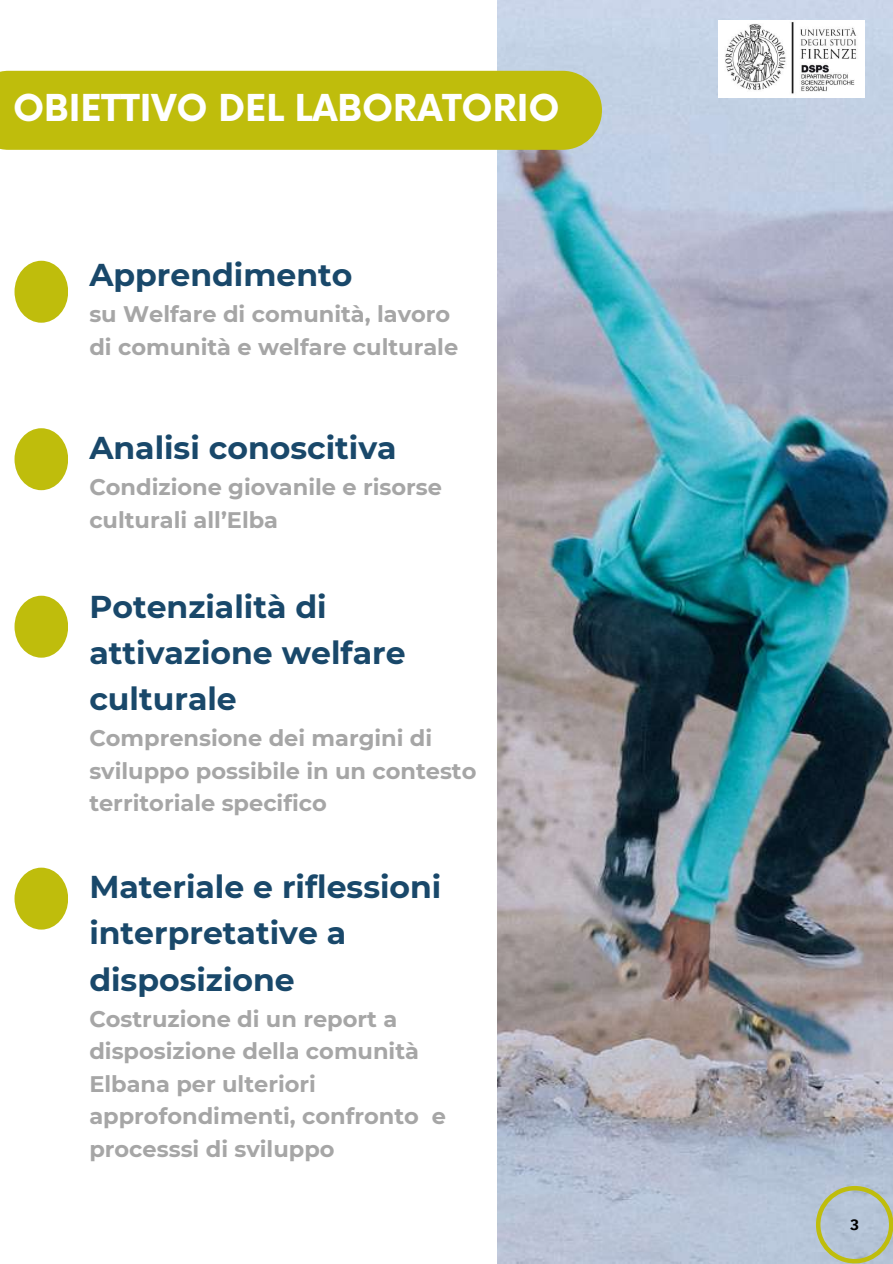
<style>
.page{position:relative;width:893px;height:1264px;background:#fff}
.page>*{position:absolute;margin:0;border:0;box-sizing:border-box;transform-origin:0 0}
.t1{font:700 36.15px "Now";color:#fff}
.t2{font:700 31.5px/46.2px "Montserrat";color:#19486a}
.t3{font:700 22.5px/32.7px "Montserrat";color:#a6a6a6}
.t4{font:700 15.15px "IBM Plex Sans";color:#000}
</style>
<div class="page">
<div style="left:15px;top:261px;width:53px;height:62px;background:#bfbd0c;border-radius:50%"></div>
<img style="left:497px;top:0;width:395px;height:1263px">
<div style="left:15px;top:428px;width:53px;height:62px;background:#bfbd0c;border-radius:50%"></div>
<div style="left:15px;top:595px;width:53px;height:62px;background:#bfbd0c;border-radius:50%"></div>
<div style="left:15px;top:867px;width:53px;height:62px;background:#bfbd0c;border-radius:50%"></div>
<img style="left:718px;top:21px;width:146px;height:76px">
<div style="left:0;top:71px;width:602px;height:79px;background:#bfbd0c"></div>
<svg style="left:815px;top:1185px;width:77px;height:78px;background:#b6c2b4"></svg>
<h1 class="t1" style="left:13px;top:88px;width:548px">OBIETTIVO DEL LABORATORIO</h1>
<h2 class="t2" style="left:89px;top:252px;width:264px">Apprendimento</h2>
<p class="t3" style="left:89px;top:298px;width:370px">su Welfare di comunità, lavoro di comunità e welfare culturale</p>
<h2 class="t2" style="left:89px;top:424px;width:309px">Analisi conoscitiva</h2>
<p class="t3" style="left:89px;top:470px;width:354px">Condizione giovanile e risorse culturali all’Elba</p>
<h2 class="t2" style="left:89px;top:583px;width:318px">Potenzialità di attivazione welfare culturale</h2>
<p class="t3" style="left:89px;top:721px;width:388px">Comprensione dei margini di sviluppo possibile in un contesto territoriale specifico</p>
<h2 class="t2" style="left:89px;top:863px;width:353px">Materiale e riflessioni interpretative a disposizione</h2>
<p class="t3" style="left:89px;top:1002px;width:358px">Costruzione di un report a disposizione della comunità<br>Elbana per ulteriori approfondimenti, confronto e processsi di sviluppo</p>
<p class="t4" style="left:850px;top:1214px;width:11px">3</p>
</div>
